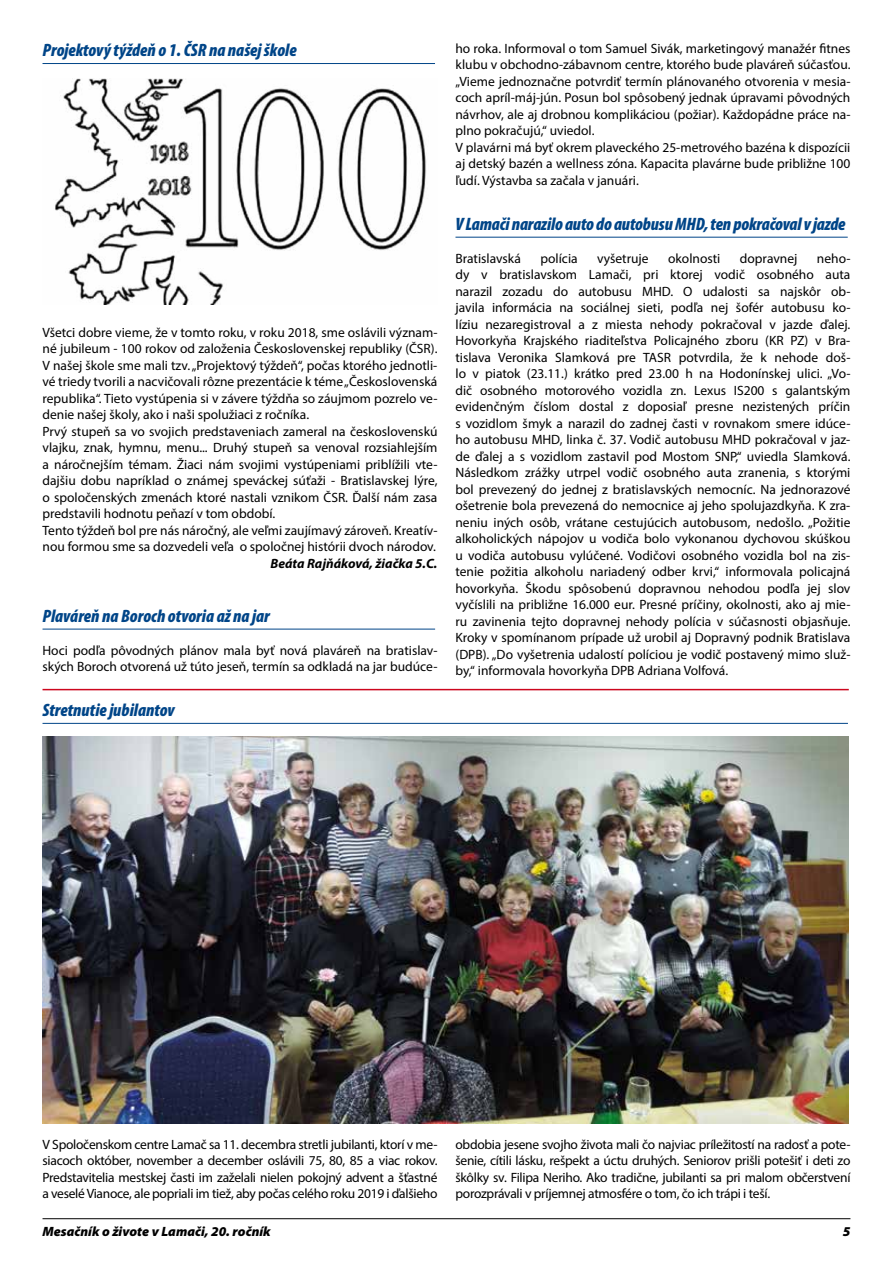
<style>
.page{position:relative;width:893px;height:1263px;background:#fff}
.page>*{position:absolute;margin:0;border:0;box-sizing:border-box;transform-origin:0 0}
.t1{font:italic 900 condensed 18px "Myriad Pro";color:#004588}
.t2{font:13.5px/16.5px "Myriad Pro";color:#000}
.t3{font:italic 900 13.5px "Myriad Pro";color:#000}
.t4{font:italic 700 13.5px "Myriad Pro";color:#000}
</style>
<div class="page">
<hr style="left:43px;top:1218px;width:807px;height:1px;background:#000">
<hr style="left:43px;top:63px;width:392px;height:1px;background:#004588">
<hr style="left:43px;top:629px;width:392px;height:1px;background:#004588">
<hr style="left:455px;top:237px;width:393px;height:1px;background:#004588">
<img style="left:55px;top:79px;width:371px;height:226px">
<img style="left:43px;top:737px;width:806px;height:386px">
<hr style="left:43px;top:723px;width:805px;height:1px;background:#004588">
<hr style="left:43px;top:689px;width:806px;height:1px;background:#cd071e">
<h1 class="t1" style="left:43px;top:40px;width:256px">Projektový týždeň o 1. ČSR na našej škole</h1>
<p class="t2" style="left:43px;top:324px;width:396px">Všetci dobre vieme, že v tomto roku, v roku 2018, sme oslávili význam&shy;né jubileum - 100 rokov od založenia Československej republiky (ČSR).<br>V našej škole sme mali tzv. „Projektový týždeň“, počas ktorého jednotli&shy;vé triedy tvorili a nacvičovali rôzne prezentácie k téme „Československá republika“. Tieto vystúpenia si v závere týždňa so záujmom pozrelo ve&shy;denie našej školy, ako i naši spolužiaci z ročníka.<br>Prvý stupeň sa vo svojich predstaveniach zameral na československú vlajku, znak, hymnu, menu... Druhý stupeň sa venoval rozsiahlejším a náročnejším témam. Žiaci nám svojimi vystúpeniami priblížili vte&shy;dajšiu dobu napríklad o známej speváckej súťaži - Bratislavskej lýre, o spoločenských zmenách ktoré nastali vznikom ČSR. Ďalší nám zasa predstavili hodnotu peňazí v tom období.<br>Tento týždeň bol pre nás náročný, ale veľmi zaujímavý zároveň. Kreatív&shy;nou formou sme sa dozvedeli veľa o spoločnej histórii dvoch národov.</p>
<p class="t4" style="left:270px;top:554px;width:169px">Beáta Rajňáková, žiačka 5.C.</p>
<h1 class="t1" style="left:43px;top:606px;width:229px">Plaváreň na Boroch otvoria až na jar</h1>
<p class="t2" style="left:43px;top:642px;width:396px">Hoci podľa pôvodných plánov mala byť nová plaváreň na bratislav&shy;ských Boroch otvorená už túto jeseň, termín sa odkladá na jar budúce-</p>
<h1 class="t1" style="left:43px;top:700px;width:134px">Stretnutie jubilantov</h1>
<p class="t2" style="left:455px;top:40px;width:396px">ho roka. Informoval o tom Samuel Sivák, marketingový manažér fitnes klubu v obchodno-zábavnom centre, ktorého bude plaváreň súčasťou. „Vieme jednoznačne potvrdiť termín plánovaného otvorenia v mesia&shy;coch apríl-máj-jún. Posun bol spôsobený jednak úpravami pôvodných návrhov, ale aj drobnou komplikáciou (požiar). Každopádne práce na&shy;plno pokračujú,“ uviedol.<br>V plavárni má byť okrem plaveckého 25-metrového bazéna k dispozícii aj detský bazén a wellness zóna. Kapacita plavárne bude približne 100 ľudí. Výstavba sa začala v januári.</p>
<h1 class="t1" style="left:455px;top:214px;width:392px">V Lamači narazilo auto do autobusu MHD, ten pokračoval vjazde</h1>
<p class="t2" style="left:455px;top:250px;width:67px">Bratislavská</p>
<p class="t2" style="left:541px;top:250px;width:39px">polícia</p>
<p class="t2" style="left:597px;top:250px;width:53px">vyšetruje</p>
<p class="t2" style="left:668px;top:250px;width:54px">okolnosti</p>
<p class="t2" style="left:740px;top:250px;width:59px">dopravnej</p>
<p class="t2" style="left:455px;top:250px;width:396px;text-align:justify;text-indent:361px">neho&shy;dy v bratislavskom Lamači, pri ktorej vodič osobného auta narazil zozadu do autobusu MHD. O udalosti sa najskôr ob&shy;javila informácia na sociálnej sieti, podľa nej šofér autobusu ko&shy;líziu nezaregistroval a z miesta nehody pokračoval v jazde ďalej.<br>Hovorkyňa Krajského riaditeľstva Policajného zboru (KR PZ) v Bra&shy;tislava Veronika Slamková pre TASR potvrdila, že k nehode doš&shy;lo v piatok (23.11.) krátko pred 23.00 h na Hodonínskej ulici. „Vo&shy;dič osobného motorového vozidla zn. Lexus IS200 s galantským evidenčným číslom dostal z doposiaľ presne nezistených príčin s vozidlom šmyk a narazil do zadnej časti v rovnakom smere idúce&shy;ho autobusu MHD, linka č. 37. Vodič autobusu MHD pokračoval v jaz&shy;de ďalej a s vozidlom zastavil pod Mostom SNP,“ uviedla Slamková.<br>Následkom zrážky utrpel vodič osobného auta zranenia, s ktorými bol prevezený do jednej z bratislavských nemocníc. Na jednorazové ošetrenie bola prevezená do nemocnice aj jeho spolujazdkyňa. K zra&shy;neniu iných osôb, vrátane cestujúcich autobusom, nedošlo. „Požitie alkoholických nápojov u vodiča bolo vykonanou dychovou skúškou u vodiča autobusu vylúčené. Vodičovi osobného vozidla bol na zis&shy;tenie požitia alkoholu nariadený odber krvi,“ informovala policajná hovorkyňa. Škodu spôsobenú dopravnou nehodou podľa jej slov vyčíslili na približne 16.000 eur. Presné príčiny, okolnosti, ako aj mie&shy;ru zavinenia tejto dopravnej nehody polícia v súčasnosti objasňuje.<br>Kroky v spomínanom prípade už urobil aj Dopravný podnik Bratislava (DPB). „Do vyšetrenia udalostí políciou je vodič postavený mimo služ&shy;by,“ informovala hovorkyňa DPB Adriana Volfová.</p>
<p class="t2" style="left:43px;top:1136px;width:396px;text-align:justify">V Spoločenskom centre Lamač sa 11. decembra stretli jubilanti, ktorí v me&shy;siacoch október, november a december oslávili 75, 80, 85 a viac rokov.<br>Predstavitelia mestskej časti im zaželali nielen pokojný advent a šťastné a veselé Vianoce, ale popriali im tiež, aby počas celého roku 2019 i ďalšieho</p>
<p class="t2" style="left:455px;top:1136px;width:396px;text-align:justify">obdobia jesene svojho života mali čo najviac príležitostí na radosť a pote&shy;šenie, cítili lásku, rešpekt a úctu druhých. Seniorov prišli potešiť i deti zo škôlky sv. Filipa Neriho. Ako tradične, jubilanti sa pri malom občerstvení porozprávali v príjemnej atmosfére o tom, čo ich trápi i teší.</p>
<p class="t3" style="left:43px;top:1223px;width:230px">Mesačník o živote v Lamači, 20. ročník</p>
<p class="t3" style="left:843px;top:1223px;width:9px">5</p>
</div>
